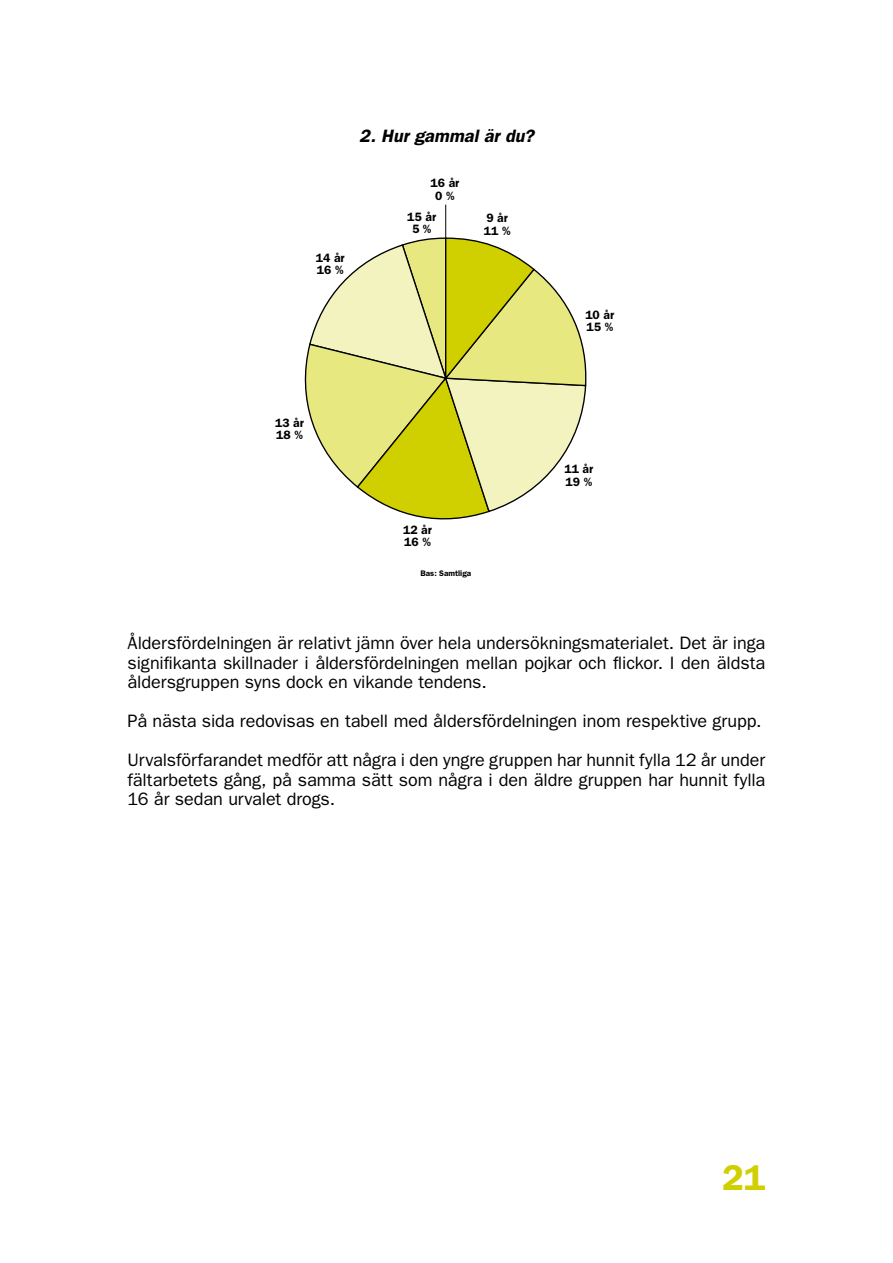
<style>
.page{position:relative;width:893px;height:1263px;background:#fff}
.page>*{position:absolute;margin:0;border:0;box-sizing:border-box;transform-origin:0 0}
.t1{font:600 36px "Franklin Gothic";color:#d0d000}
.t2{font:18px/19.5px "Franklin Gothic";letter-spacing:-.005em;color:#000}
.t3{font:italic 600 18px "Franklin Gothic";letter-spacing:.005em;color:#000}
.t4{font:600 12.15px/12.1px "Franklin Gothic";color:#000}
.t5{font:600 8.1px "Franklin Gothic";color:#000}
</style>
<div class="page">
<svg style="left:304px;top:237px;width:283px;height:283px"></svg>
<hr style="left:445px;top:205px;width:1px;height:33px;background:#000">
<p class="t3" style="left:359px;top:125px;width:176px">2. Hur gammal är du?</p>
<p class="t4" style="left:316px;top:252px;width:30px">14 år<br>16 %</p>
<p class="t4" style="left:275px;top:417px;width:30px">13 år<br>18 %</p>
<p class="t4" style="left:430px;top:177px;width:30px;text-align:center">16 år<br>0 %</p>
<p class="t4" style="left:407px;top:210px;width:30px;text-align:center">15 år<br>5 %</p>
<p class="t4" style="left:484px;top:212px;width:28px">9 år<br>11 %</p>
<p class="t4" style="left:403px;top:523px;width:30px">12 år<br>16 %</p>
<p class="t5" style="left:421px;top:568px;width:52px">Bas: Samtliga</p>
<p class="t4" style="left:585px;top:308px;width:30px">10 år<br>15 %</p>
<p class="t4" style="left:564px;top:463px;width:30px">11 år<br>19 %</p>
<p class="t2" style="left:128px;top:633px;width:639px;text-align:justify">Åldersfördelningen är relativt jämn över hela undersökningsmaterialet. Det är inga signifikanta skillnader i åldersfördelningen mellan pojkar och flickor. I den äldsta åldersgruppen syns dock en vikande tendens.</p>
<p class="t2" style="left:128px;top:701px;width:639px;line-height:39px">På nästa sida redovisas en tabell med åldersfördelningen inom respektive grupp.<br>Urvalsförfarandet medför att några i den yngre gruppen har hunnit fylla 12 år under</p>
<p class="t2" style="left:128px;top:769px;width:639px">fältarbetets gång, på samma sätt som några i den äldre gruppen har hunnit fylla<br>16 år sedan urvalet drogs.</p>
<h1 class="t1" style="left:722px;top:1156px;width:45px">21</h1>
</div>
